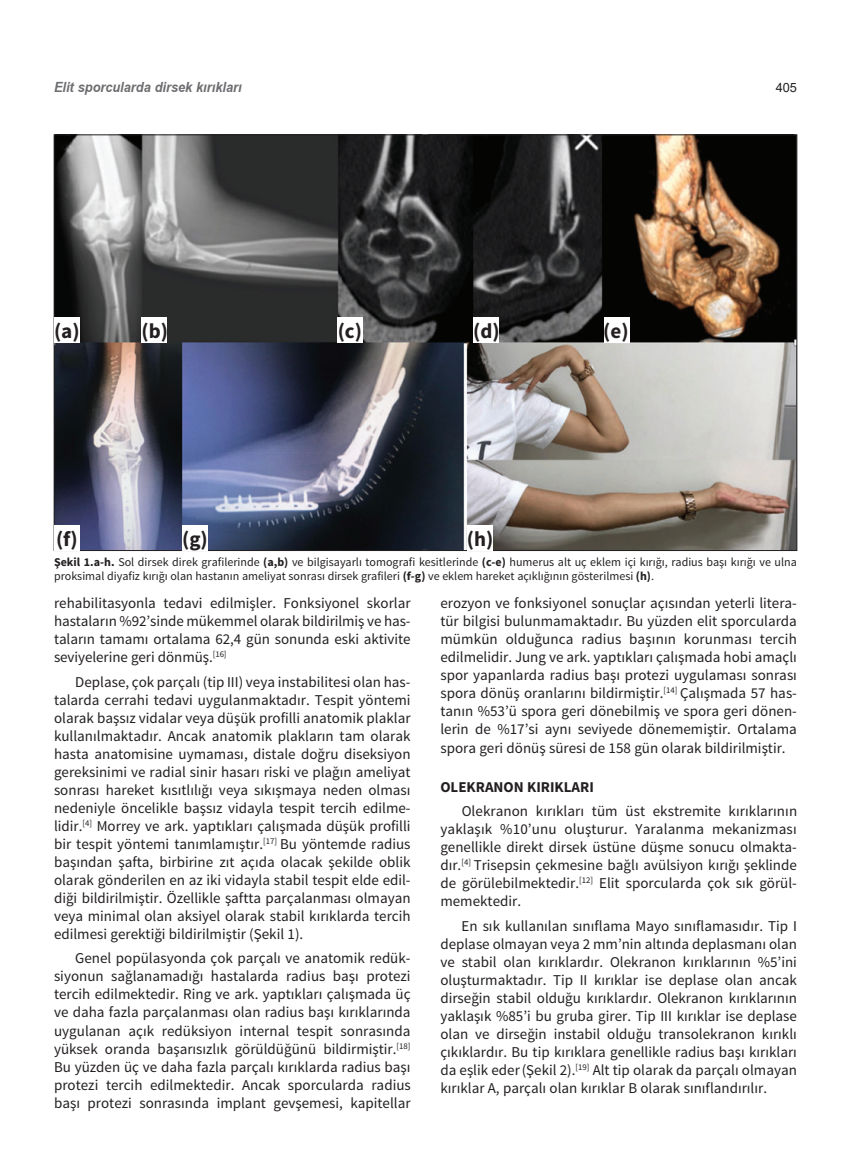
<style>
.page{position:relative;width:851px;height:1149px;background:#fff}
.page>*{position:absolute;margin:0;border:0;box-sizing:border-box;transform-origin:0 0}
.t1{font:700 21px "Source Sans Pro";color:#231f20}
.t2{font:15px/18px "Source Sans Pro";color:#231f20;text-align:justify}
.t3{font:700 15px "Source Sans Pro";color:#231f20}
.t4{font:italic 700 14.1px "TR Arial";color:#6c6d70;scale:.91 1}
.t5{font:12.75px "Arial";color:#231f20}
.t6{font:12px/14.4px "Source Sans Pro";color:#231f20}
.s1{font-weight:700}
</style>
<div class="page">
<img style="left:56px;top:137px;width:738px;height:411px">
<div style="left:54px;top:317px;width:26px;height:25px;background:#fff"></div>
<div style="left:141px;top:317px;width:26px;height:25px;background:#fff"></div>
<div style="left:54px;top:525px;width:26px;height:25px;background:#fff"></div>
<div style="left:182px;top:525px;width:26px;height:25px;background:#fff"></div>
<div style="left:467px;top:525px;width:26px;height:25px;background:#fff"></div>
<div style="left:337px;top:317px;width:25px;height:25px;background:#fff"></div>
<div style="left:473px;top:317px;width:26px;height:25px;background:#fff"></div>
<div style="left:603px;top:317px;width:26px;height:25px;background:#fff"></div>
<p class="t4" style="left:54px;top:77px;width:207px">Elit sporcularda dirsek kırıkları</p>
<p class="t5" style="left:775px;top:79px;width:23px">405</p>
<h1 class="t1" style="left:54px;top:317px;width:27px">(a)</h1>
<h1 class="t1" style="left:141px;top:317px;width:28px">(b)</h1>
<h1 class="t1" style="left:337px;top:317px;width:26px">(c)</h1>
<h1 class="t1" style="left:473px;top:317px;width:28px">(d)</h1>
<h1 class="t1" style="left:603px;top:317px;width:27px">(e)</h1>
<h1 class="t1" style="left:56px;top:525px;width:23px">(f)</h1>
<h1 class="t1" style="left:182px;top:525px;width:27px">(g)</h1>
<h1 class="t1" style="left:467px;top:525px;width:28px">(h)</h1>
<p class="t6" style="left:54px;top:554px;width:744px"><span class="s1">Şekil 1.a-h.</span> Sol dirsek direk grafilerinde <span class="s1">(a,b)</span> ve bilgisayarlı tomografi kesitlerinde <span class="s1">(c-e)</span> humerus alt uç eklem içi kırığı, radius başı kırığı ve ulna proksimal diyafiz kırığı olan hastanın ameliyat sonrası dirsek grafileri <span class="s1">(f-g)</span> ve eklem hareket açıklığının gösterilmesi <span class="s1">(h)</span>.</p>
<p class="t2" style="left:54px;top:594px;width:358px">rehabilitasyonla tedavi edilmişler. Fonksiyonel skorlar hastaların %92’sinde mükemmel olarak bildirilmiş ve has&shy;taların tamamı ortalama 62,4 gün sonunda eski aktivite seviyelerine geri dönmüş.<sup>[16]</sup></p>
<p class="t2" style="left:54px;top:673px;width:358px;text-indent:21px">Deplase, çok parçalı (tip III) veya instabilitesi olan has&shy;talarda cerrahi tedavi uygulanmaktadır. Tespit yöntemi olarak başsız vidalar veya düşük profilli anatomik plaklar kullanılmaktadır. Ancak anatomik plakların tam olarak hasta anatomisine uymaması, distale doğru diseksiyon gereksinimi ve radial sinir hasarı riski ve plağın ameliyat sonrası hareket kısıtlılığı veya sıkışmaya neden olması nedeniyle öncelikle başsız vidayla tespit tercih edilme&shy;lidir.<sup>[4]</sup> Morrey ve ark. yaptıkları çalışmada düşük profilli bir tespit yöntemi tanımlamıştır.<sup>[17]</sup> Bu yöntemde radius başından şafta, birbirine zıt açıda olacak şekilde oblik olarak gönderilen en az iki vidayla stabil tespit elde edil&shy;diği bildirilmiştir. Özellikle şaftta parçalanması olmayan veya minimal olan aksiyel olarak stabil kırıklarda tercih edilmesi gerektiği bildirilmiştir (Şekil 1).</p>
<p class="t2" style="left:54px;top:949px;width:358px;text-indent:21px">Genel popülasyonda çok parçalı ve anatomik redük&shy;siyonun sağlanamadığı hastalarda radius başı protezi tercih edilmektedir. Ring ve ark. yaptıkları çalışmada üç ve daha fazla parçalanması olan radius başı kırıklarında uygulanan açık redüksiyon internal tespit sonrasında yüksek oranda başarısızlık görüldüğünü bildirmiştir.<sup>[18] </sup>Bu yüzden üç ve daha fazla parçalı kırıklarda radius başı protezi tercih edilmektedir. Ancak sporcularda radius başı protezi sonrasında implant gevşemesi, kapitellar</p>
<p class="t2" style="left:440px;top:594px;width:358px">erozyon ve fonksiyonel sonuçlar açısından yeterli litera&shy;tür bilgisi bulunmamaktadır. Bu yüzden elit sporcularda mümkün olduğunca radius başının korunması tercih edilmelidir. Jung ve ark. yaptıkları çalışmada hobi amaçlı spor yapanlarda radius başı protezi uygulaması sonrası spora dönüş oranlarını bildirmiştir.<sup>[14]</sup> Çalışmada 57 has&shy;tanın %53’ü spora geri dönebilmiş ve spora geri dönen&shy;lerin de %17’si aynı seviyede dönememiştir. Ortalama spora geri dönüş süresi de 158 gün olarak bildirilmiştir.</p>
<p class="t3" style="left:440px;top:777px;width:155px">OLEKRANON KIRIKLARI</p>
<p class="t2" style="left:440px;top:802px;width:358px;text-indent:21px">Olekranon kırıkları tüm üst ekstremite kırıklarının yaklaşık %10’unu oluşturur. Yaralanma mekanizması genellikle direkt dirsek üstüne düşme sonucu olmakta&shy;dır.<sup>[4]</sup> Trisepsin çekmesine bağlı avülsiyon kırığı şeklinde de görülebilmektedir.<sup>[12]</sup> Elit sporcularda çok sık görül&shy;memektedir.</p>
<p class="t2" style="left:440px;top:916px;width:358px;text-indent:21px">En sık kullanılan sınıflama Mayo sınıflamasıdır. Tip I deplase olmayan veya 2 mm’nin altında deplasmanı olan ve stabil olan kırıklardır. Olekranon kırıklarının %5’ini oluşturmaktadır. Tip II kırıklar ise deplase olan ancak dirseğin stabil olduğu kırıklardır. Olekranon kırıklarının yaklaşık %85’i bu gruba girer. Tip III kırıklar ise deplase olan ve dirseğin instabil olduğu transolekranon kırıklı çıkıklardır. Bu tip kırıklara genellikle radius başı kırıkları da eşlik eder(Şekil 2).<sup>[19]</sup> Alt tip olarak da parçalı olmayan kırıklar A, parçalı olan kırıklar B olarak sınıflandırılır.</p>
</div>
